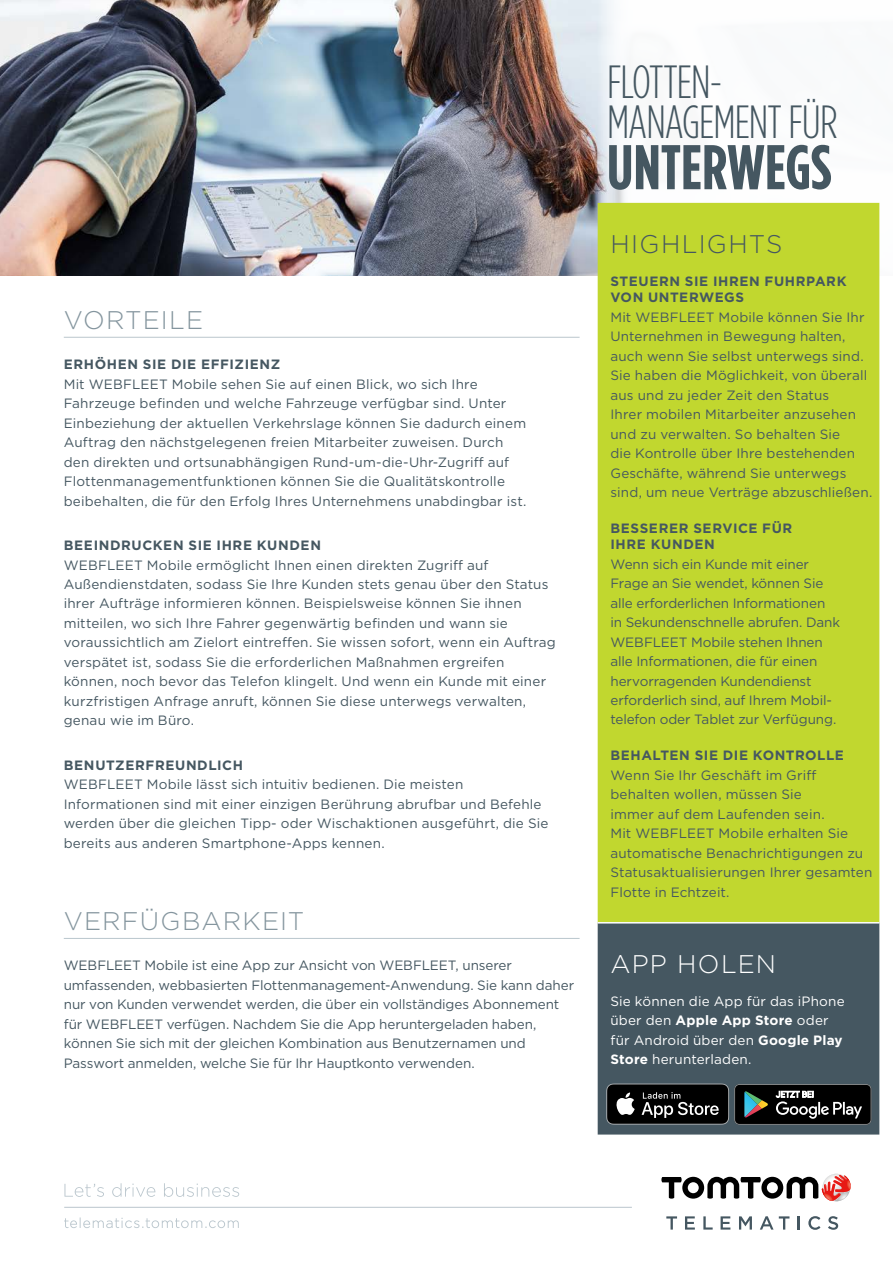
<style>
.page{position:relative;width:893px;height:1263px;background:#fff}
.page>*{position:absolute;margin:0;border:0;box-sizing:border-box;transform-origin:0 0}
.t1{font:700 63px "Gotham Condensed";color:#455761}
.t2{font:300 46.5px/40.5px "Gotham Condensed";letter-spacing:-.02em;color:#455761}
.t3{font:300 25.5px "Gotham";letter-spacing:.045em;color:#84959e}
.t4{font:300 25.5px "Gotham";letter-spacing:.05em;color:#455761}
.t5{font:300 25.5px "Gotham";letter-spacing:.045em;color:#fff}
.t6{font:13.5px/19.5px "Gotham";letter-spacing:.01em;color:#455761}
.t7{font:13.5px/19.5px "Gotham";letter-spacing:-.01em;color:#455761}
.t8{font:700 13.5px/16.2px "Gotham";letter-spacing:.045em;color:#455761}
.t9{font:13.5px/19.5px "Gotham";letter-spacing:.015em;color:#fff}
.s1{font-weight:700}
</style>
<div class="page">
<img style="left:0;top:0;width:378px;height:276px">
<img style="left:378px;top:0;width:502px;height:276px">
<svg style="left:64px;top:1217px;width:175px;height:11px"></svg>
<hr style="left:64px;top:1207px;width:568px;height:1px;background:#bac6cd">
<svg style="left:64px;top:1183px;width:175px;height:14px"></svg>
<svg style="left:666px;top:1216px;width:11px;height:13px"></svg>
<svg style="left:685px;top:1216px;width:10px;height:13px"></svg>
<svg style="left:703px;top:1216px;width:10px;height:13px"></svg>
<svg style="left:721px;top:1216px;width:9px;height:13px"></svg>
<svg style="left:739px;top:1216px;width:13px;height:13px"></svg>
<svg style="left:760px;top:1216px;width:13px;height:13px"></svg>
<svg style="left:779px;top:1216px;width:10px;height:13px"></svg>
<svg style="left:797px;top:1216px;width:3px;height:13px"></svg>
<svg style="left:808px;top:1216px;width:12px;height:14px"></svg>
<svg style="left:828px;top:1216px;width:10px;height:14px"></svg>
<svg style="left:661px;top:1174px;width:190px;height:28px"></svg>
<div style="left:598px;top:203px;width:281px;height:719px;background:#c1d72f"></div>
<div style="left:598px;top:923px;width:281px;height:211px;background:#455761"></div>
<hr style="left:64px;top:337px;width:516px;height:1px;background:#bac6cd">
<hr style="left:64px;top:938px;width:516px;height:1px;background:#bac6cd">
<div style="left:724px;top:1074px;width:158px;height:61px;background:#455761"></div>
<svg style="left:606px;top:1083px;width:265px;height:42px;background:#2c2f2f"></svg>
<h3 class="t3" style="left:64px;top:304px;width:141px">VORTEILE</h3>
<p class="t8" style="left:64px;top:356px;width:218px">ERHÖHEN SIE DIE EFFIZIENZ</p>
<p class="t6" style="left:64px;top:374px;width:464px">Mit WEBFLEET Mobile sehen Sie auf einen Blick, wo sich Ihre Fahrzeuge befinden und welche Fahrzeuge verfügbar sind. Unter Einbeziehung der aktuellen Verkehrslage können Sie dadurch einem Auftrag den nächstgelegenen freien Mitarbeiter zuweisen. Durch den direkten und ortsunabhängigen Rund-um-die-Uhr-Zugriff auf Flottenmanagementfunktionen können Sie die Qualitätskontrolle beibehalten, die für den Erfolg Ihres Unternehmens unabdingbar ist.</p>
<p class="t8" style="left:64px;top:537px;width:259px">BEEINDRUCKEN SIE IHRE KUNDEN</p>
<p class="t6" style="left:64px;top:555px;width:493px">WEBFLEET Mobile ermöglicht Ihnen einen direkten Zugriff auf Außendienstdaten, sodass Sie Ihre Kunden stets genau über den Status ihrer Aufträge informieren können. Beispielsweise können Sie ihnen mitteilen, wo sich Ihre Fahrer gegenwärtig befinden und wann sie voraussichtlich am Zielort eintreffen. Sie wissen sofort, wenn ein Auftrag verspätet ist, sodass Sie die erforderlichen Maßnahmen ergreifen können, noch bevor das Telefon klingelt. Und wenn ein Kunde mit einer kurzfristigen Anfrage anruft, können Sie diese unterwegs verwalten, genau wie im Büro.</p>
<p class="t8" style="left:64px;top:757px;width:181px">BENUTZERFREUNDLICH</p>
<p class="t6" style="left:64px;top:774px;width:486px">WEBFLEET Mobile lässt sich intuitiv bedienen. Die meisten Informationen sind mit einer einzigen Berührung abrufbar und Befehle werden über die gleichen Tipp- oder Wischaktionen ausgeführt, die Sie bereits aus anderen Smartphone-Apps kennen.</p>
<h3 class="t3" style="left:64px;top:905px;width:242px">VERFÜGBARKEIT</h3>
<p class="t6" style="left:64px;top:956px;width:512px">WEBFLEET Mobile ist eine App zur Ansicht von WEBFLEET, unserer umfassenden, webbasierten Flottenmanagement-Anwendung. Sie kann daher nur von Kunden verwendet werden, die über ein vollständiges Abonnement für WEBFLEET verfügen. Nachdem Sie die App heruntergeladen haben, können Sie sich mit der gleichen Kombination aus Benutzernamen und Passwort anmelden, welche Sie für Ihr Hauptkonto verwenden.</p>
<h2 class="t2" style="left:607px;top:61px;width:232px">FLOTTEN-<br>MANAGEMENT FÜR</h2>
<h1 class="t1" style="left:607px;top:132px;width:226px">UNTERWEGS</h1>
<h3 class="t4" style="left:610px;top:228px;width:173px">HIGHLIGHTS</h3>
<p class="t8" style="left:610px;top:273px;width:238px">STEUERN SIE IHREN FUHRPARK<br>VON UNTERWEGS</p>
<p class="t6" style="left:610px;top:307px;width:264px">Mit WEBFLEET Mobile können Sie Ihr Unternehmen in Bewegung halten, auch wenn Sie selbst unterwegs sind.<br>Sie haben die Möglichkeit, von überall aus und zu jeder Zeit den Status<br>Ihrer mobilen Mitarbeiter anzusehen und zu verwalten. So behalten Sie<br>die Kontrolle über Ihre bestehenden Geschäfte, während Sie unterwegs sind, um neue Verträge abzuschließen.</p>
<p class="t8" style="left:610px;top:520px;width:183px">BESSERER SERVICE FÜR<br>IHRE KUNDEN</p>
<p class="t7" style="left:610px;top:554px;width:231px">Wenn sich ein Kunde mit einer Frage an Sie wendet, können Sie alle erforderlichen Informationen in Sekundenschnelle abrufen. Dank WEBFLEET Mobile stehen Ihnen alle Informationen, die für einen hervorragenden Kundendienst erforderlich sind, auf Ihrem Mobil&shy;telefon oder Tablet zur Verfügung.</p>
<p class="t8" style="left:610px;top:747px;width:235px">BEHALTEN SIE DIE KONTROLLE</p>
<p class="t6" style="left:610px;top:765px;width:263px">Wenn Sie Ihr Geschäft im Griff behalten wollen, müssen Sie<br>immer auf dem Laufenden sein.<br>Mit WEBFLEET Mobile erhalten Sie automatische Benachrichtigungen zu<br>Statusaktualisierungen Ihrer gesamten<br>Flotte in Echtzeit.</p>
<h3 class="t5" style="left:610px;top:948px;width:167px">APP HOLEN</h3>
<p class="t9" style="left:610px;top:991px;width:236px">Sie können die App für das iPhone über den <span class="s1">Apple App Store</span> oder für Android über den <span class="s1">Google Play<br>Store</span> herunterladen.</p>
</div>
